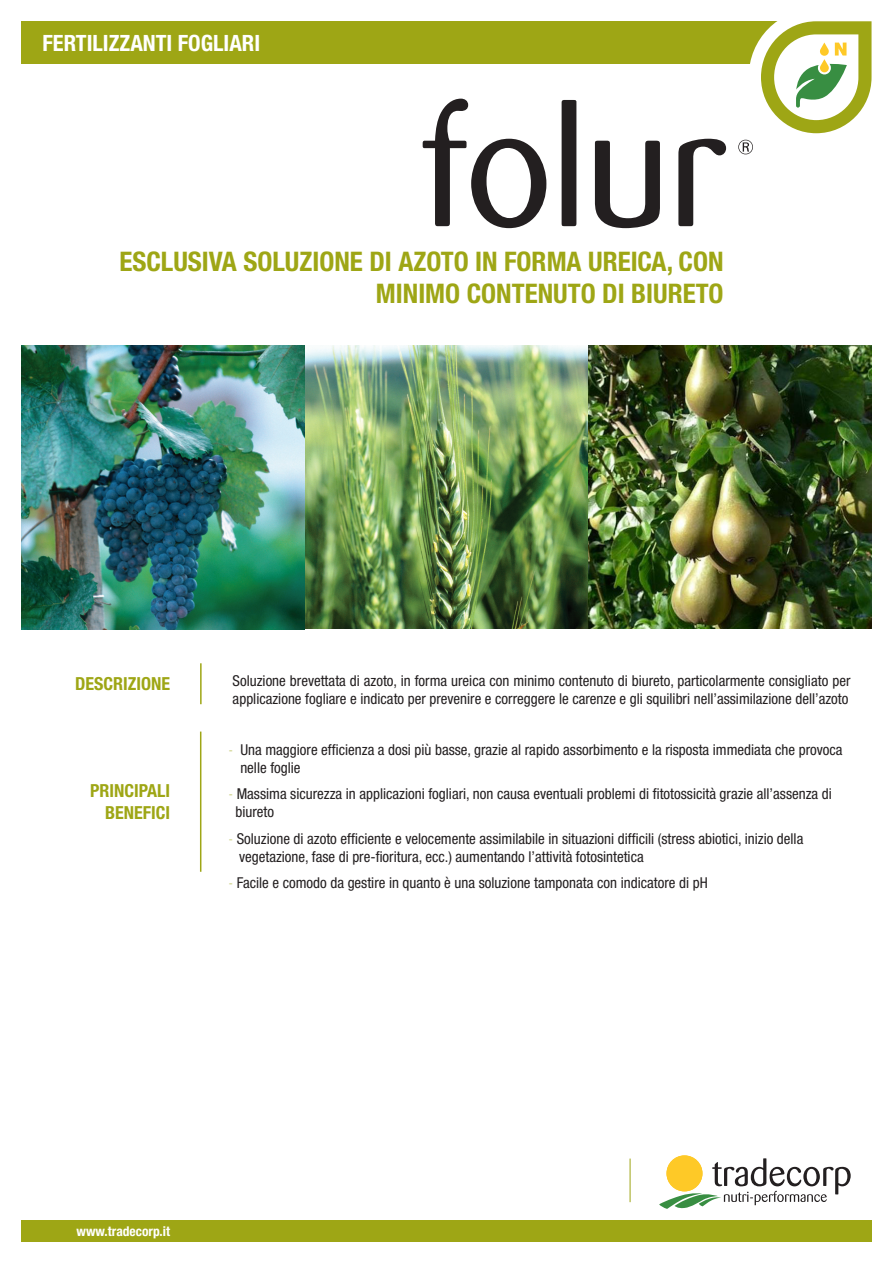
<style>
.page{position:relative;width:893px;height:1263px;background:#fff}
.page>*{position:absolute;margin:0;border:0;box-sizing:border-box;transform-origin:0 0}
.t1{font:165px "Barmeno Std";color:#231f20}
.t2{font:700 condensed 27px "Helvetica Neue LT Pro";color:#9ea615}
.t3{font:700 condensed 22.5px "Helvetica Neue LT Pro";color:#fff}
.t4{font:700 condensed 18px "Helvetica Neue LT Pro";color:#9ea615}
.t5{font:condensed 15px/18px "Helvetica Neue LT Pro";color:#231f20}
.Instrucciones{font:700 condensed 13.5px "Helvetica Neue LT Pro";color:#fff}
.s1{font-weight:100;color:#9ea615}
</style>
<div class="page">
<div style="left:21px;top:21px;width:851px;height:43px;background:#9ea615"></div>
<img style="left:21px;top:345px;width:567px;height:284px">
<img style="left:588px;top:345px;width:284px;height:284px">
<hr style="left:200px;top:663px;width:2px;height:41px;background:#9ea615">
<hr style="left:200px;top:731px;width:1px;height:141px;background:#9ea615">
<hr style="left:630px;top:1158px;width:1px;height:44px;background:#9ea615">
<svg style="left:666px;top:1155px;width:36px;height:36px"></svg>
<svg style="left:659px;top:1158px;width:192px;height:51px"></svg>
<div style="left:21px;top:1220px;width:851px;height:22px;background:#9ea615"></div>
<svg style="left:738px;top:21px;width:134px;height:133px"></svg>
<p class="t3" style="left:43px;top:29px;width:219px">FERTILIZZANTI FOGLIARI</p>
<p class="t1" style="left:421px;top:74px;width:304px">folur</p>
<p class="t2" style="left:119px;top:245px;width:606px">ESCLUSIVA SOLUZIONE DI AZOTO IN FORMA UREICA, CON</p>
<p class="t2" style="left:376px;top:277px;width:349px">MINIMO CONTENUTO DI BIURETO</p>
<p class="t4" style="left:75px;top:673px;width:96px">DESCRIZIONE</p>
<p class="t4" style="left:90px;top:780px;width:81px">PRINCIPALI</p>
<p class="t4" style="left:105px;top:801px;width:66px">BENEFICI</p>
<p class="t5" style="left:233px;top:672px;width:619px">Soluzione brevettata di azoto, in forma ureica con minimo contenuto di biureto, particolarmente consigliato per applicazione fogliare e indicato per prevenire e correggere le carenze e gli squilibri nell’assimilazione dell’azoto</p>
<p class="t5" style="left:240px;top:740px;width:604px;text-indent:-12px"><span class="s1">-</span> Una maggiore efficienza a dosi più basse, grazie al rapido assorbimento e la risposta immediata che provoca nelle foglie</p>
<p class="t5" style="left:236px;top:785px;width:598px;text-indent:-7px"><span class="s1">-</span> Massima sicurezza in applicazioni fogliari, non causa eventuali problemi di fitotossicità grazie all’assenza di biureto</p>
<p class="t5" style="left:239px;top:829px;width:566px;text-indent:-11px"><span class="s1">-</span> Soluzione di azoto efficiente e velocemente assimilabile in situazioni difficili (stress abiotici, inizio della vegetazione, fase di pre-fioritura, ecc.) aumentando l’attività fotosintetica</p>
<p class="t5" style="left:228px;top:874px;width:481px"><span class="s1">-</span> Facile e comodo da gestire in quanto è una soluzione tamponata con indicatore di pH</p>
<p class="Instrucciones" style="left:77px;top:1223px;width:95px">www.tradecorp.it</p>
</div>
